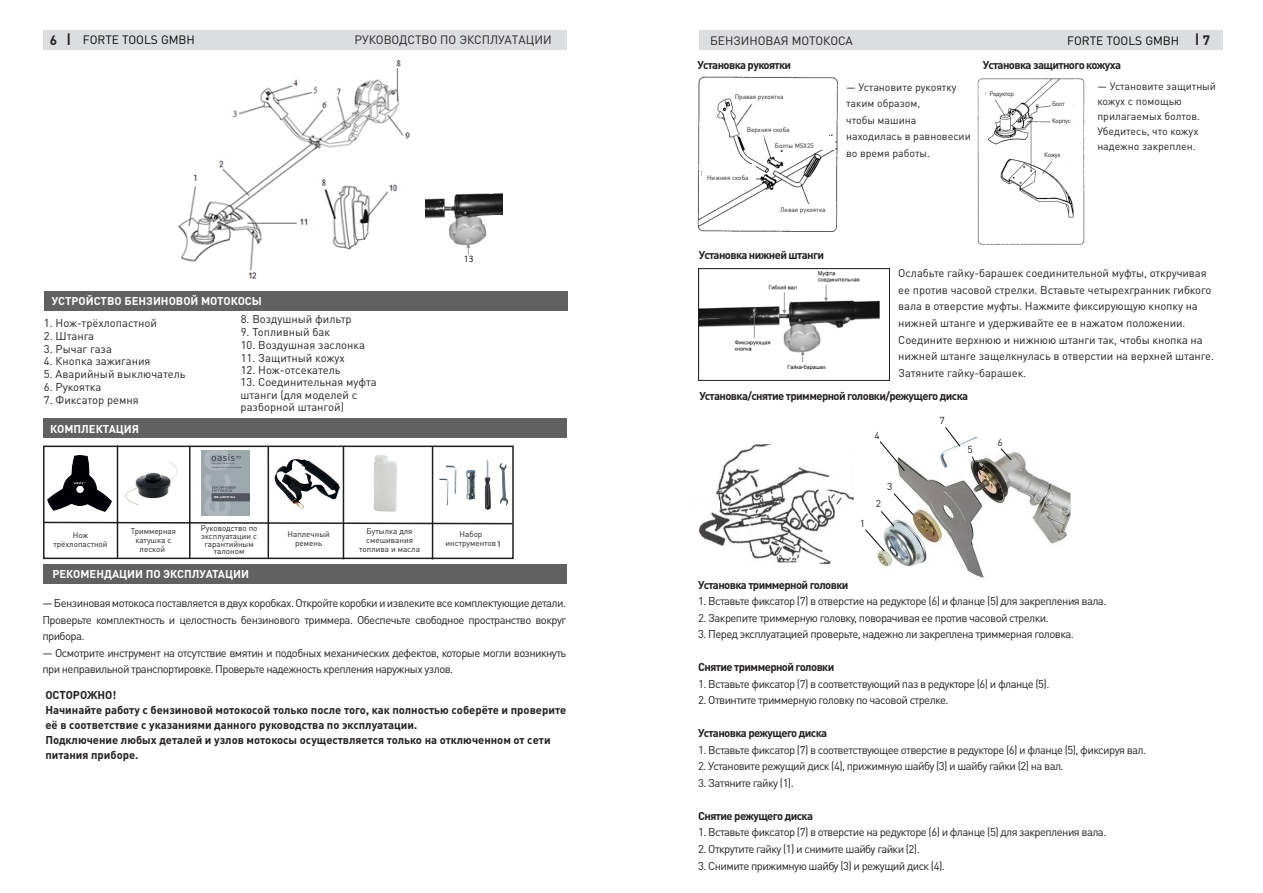
<style>
.page{position:relative;width:1263px;height:893px;background:#fff}
.page>*{position:absolute;margin:0;border:0;box-sizing:border-box;transform-origin:0 0}
.t1{font:12px "DIN Pro";color:#231f20}
.t2{font:12px "DIN Pro";color:#040503}
.t3{font:11.25px/16.5px "DIN Pro";letter-spacing:-.05em;color:#231f20}
.t4{font:11.25px/16.5px "DIN Pro";letter-spacing:-.005em;color:#231f20}
.t5{font:700 11.25px/15px "DIN Pro";letter-spacing:-.01em;color:#231f20}
.t6{font:11.25px/12.8px "DIN Pro";color:#231f20}
.t7{font:700 11.25px "DIN Pro";letter-spacing:-.05em;color:#231f20}
.t8{font:700 11.25px "DIN Pro";color:#fff}
.t9{font:10.65px/16.5px "DIN Pro";color:#231f20}
.t10{font:10.05px "DIN Pro";color:#231f20}
.t11{font:9.6px "Myriad Pro";color:#231f20}
.t12{font:9px "Myriad Pro";color:#231f20}
.t13{font:8.1px/9.1px "DIN Pro";color:#231f20;text-align:center}
.t14{font:6.45px "DIN Pro";color:#231f20}
.t15{font:6.45px "DIN Pro";letter-spacing:-.05em;color:#231f20}
.s1{font-weight:700;font-size:13.5px;color:#231f20}
</style>
<div class="page">
<div style="left:44px;top:564px;width:523px;height:20px;background:#606160"></div>
<div style="left:44px;top:30px;width:523px;height:20px;background:#dcdddf"></div>
<div style="left:699px;top:30px;width:523px;height:20px;background:#dcdddf"></div>
<div style="left:45px;top:291px;width:523px;height:20px;background:#606160"></div>
<div style="left:43px;top:419px;width:523px;height:19px;background:#606160"></div>
<img style="left:125px;top:461px;width:53px;height:44px">
<div style="left:43px;top:446px;width:471px;height:113px;border:2px solid #211d1e"></div>
<img style="left:373px;top:455px;width:24px;height:57px">
<svg style="left:43px;top:521px;width:471px;height:4px"></svg>
<hr style="left:117px;top:445px;width:1px;height:113px;background:#201d1e">
<hr style="left:189px;top:446px;width:2px;height:112px;background:#201d1e">
<hr style="left:268px;top:446px;width:1px;height:112px;background:#201d1e">
<hr style="left:343px;top:447px;width:1px;height:112px;background:#201d1e">
<img style="left:698px;top:444px;width:156px;height:120px">
<svg style="left:698px;top:533px;width:5px;height:8px"></svg>
<svg style="left:698px;top:497px;width:22px;height:15px"></svg>
<hr style="left:432px;top:447px;width:1px;height:112px;background:#201d1e">
<img style="left:439px;top:460px;width:70px;height:50px">
<img style="left:43px;top:455px;width:76px;height:57px">
<img style="left:274px;top:459px;width:66px;height:51px">
<img style="left:877px;top:436px;width:194px;height:142px">
<svg style="left:865px;top:493px;width:49px;height:59px"></svg>
<svg style="left:879px;top:441px;width:26px;height:30px"></svg>
<svg style="left:945px;top:427px;width:16px;height:20px"></svg>
<svg style="left:1000px;top:448px;width:12px;height:12px"></svg>
<svg style="left:971px;top:456px;width:10px;height:19px"></svg>
<img style="left:178px;top:60px;width:232px;height:219px">
<img style="left:202px;top:450px;width:47px;height:65px">
<img style="left:698px;top:77px;width:140px;height:155px">
<svg style="left:740px;top:122px;width:95px;height:28px"></svg>
<div style="left:702px;top:164px;width:54px;height:21px;background:#fff"></div>
<div style="left:771px;top:204px;width:64px;height:21px;background:#fff"></div>
<img style="left:700px;top:271px;width:180px;height:99px">
<div style="left:698px;top:268px;width:192px;height:113px;border:1px solid #231f20"></div>
<img style="left:426px;top:193px;width:76px;height:61px">
<svg style="left:426px;top:231px;width:11px;height:10px"></svg>
<svg style="left:445px;top:193px;width:10px;height:14px"></svg>
<svg style="left:492px;top:215px;width:10px;height:8px"></svg>
<img style="left:977px;top:78px;width:107px;height:167px">
<svg style="left:1049px;top:100px;width:27px;height:28px"></svg>
<svg style="left:1043px;top:151px;width:27px;height:13px"></svg>
<svg style="left:985px;top:90px;width:17px;height:10px"></svg>
<p class="t2" style="left:50px;top:31px;width:147px"><span class="s1">6 |</span> FORTE TOOLS GMBH</p>
<p class="t1" style="left:355px;top:32px;width:198px">РУКОВОДСТВО ПО ЭКСПЛУАТАЦИИ</p>
<p class="t1" style="left:710px;top:33px;width:144px">БЕНЗИНОВАЯ МОТОКОСА</p>
<p class="t2" style="left:1067px;top:33px;width:144px">FORTE TOOLS GMBH <sup>|</sup> <span class="s1">7</span></p>
<p class="t7" style="left:697px;top:58px;width:95px">Установка рукоятки</p>
<p class="t7" style="left:983px;top:58px;width:140px">Установка защитного кожуха</p>
<p class="t11" style="left:193px;top:172px;width:6px">1</p>
<p class="t8" style="left:52px;top:294px;width:212px">УСТРОЙСТВО БЕНЗИНОВОЙ МОТОКОСЫ</p>
<p class="t6" style="left:44px;top:316px;width:115px">1. Нож-трёхлопастной</p>
<p class="t3" style="left:44px;top:327px;width:52px">2. Штанга</p>
<p class="t6" style="left:44px;top:342px;width:70px">3. Рычаг газа</p>
<p class="t6" style="left:44px;top:354px;width:108px">4. Кнопка зажигания</p>
<p class="t6" style="left:44px;top:367px;width:143px">5. Аварийный выключатель</p>
<p class="t6" style="left:44px;top:380px;width:59px">6. Рукоятка</p>
<p class="t6" style="left:44px;top:393px;width:96px">7. Фиксатор ремня</p>
<p class="t8" style="left:50px;top:421px;width:90px">КОМПЛЕКТАЦИЯ</p>
<p class="t6" style="left:241px;top:312px;width:113px">8. Воздушный фильтр</p>
<p class="t6" style="left:241px;top:325px;width:91px">9. Топливный бак</p>
<p class="t6" style="left:241px;top:338px;width:126px">10. Воздушная заслонка</p>
<p class="t6" style="left:241px;top:351px;width:106px">11. Защитный кожух</p>
<p class="t6" style="left:241px;top:363px;width:101px">12. Нож-отсекатель</p>
<p class="t6" style="left:241px;top:375px;width:138px">13. Соединительная муфта штанги (для моделей с разборной штангой)</p>
<p class="t11" style="left:464px;top:253px;width:11px">13</p>
<p class="t13" style="left:201px;top:524px;width:58px;line-height:7.6px">Руководство по эксплуатации с гарантийным талоном</p>
<p class="t13" style="left:446px;top:529px;width:52px">Набор инструментов</p>
<p class="t13" style="left:131px;top:526px;width:47px">Триммерная катушка с леской</p>
<p class="t13" style="left:359px;top:526px;width:62px">Бутылка для смешивания топлива и масла</p>
<p class="t13" style="left:287px;top:529px;width:44px">Наплечный ремень</p>
<p class="t13" style="left:53px;top:530px;width:56px">Нож трёхлопастной</p>
<p class="t12" style="left:497px;top:538px;width:6px">1</p>
<p class="t8" style="left:52px;top:566px;width:198px">РЕКОМЕНДАЦИИ ПО ЭКСПЛУАТАЦИИ</p>
<p class="t3" style="left:42px;top:595px;width:525px">― Бензиновая мотокоса поставляется в двух коробках. Откройте коробки и извлеките все комплектующие детали.<br>Проверьте комплектность и целостность бензинового триммера. Обеспечьте свободное пространство вокруг прибора.<br>― Осмотрите инструмент на отсутствие вмятин и подобных механических дефектов, которые могли возникнуть при неправильной транспортировке. Проверьте надежность крепления наружных узлов.</p>
<p class="t5" style="left:45px;top:687px;width:522px">ОСТОРОЖНО!<br>Начинайте работу с бензиновой мотокосой только после того, как полностью соберёте и проверите её в соответствие с указаниями данного руководства по эксплуатации.<br>Подключение любых деталей и узлов мотокосы осуществляется только на отключенном от сети питания приборе.</p>
<p class="t14" style="left:735px;top:92px;width:50px">Правая рукоятка</p>
<p class="t14" style="left:747px;top:125px;width:44px">Верхняя скоба</p>
<p class="t14" style="left:707px;top:174px;width:43px">Нижняя скоба</p>
<p class="t14" style="left:775px;top:141px;width:41px">Болты M5X25</p>
<p class="t14" style="left:780px;top:205px;width:47px">Левая рукоятка</p>
<p class="t7" style="left:699px;top:248px;width:127px">Установка нижней штанги</p>
<p class="t9" style="left:846px;top:78px;width:126px">— Установите рукоятку таким образом,<br>чтобы машина находилась в равновесии во время работы.</p>
<p class="t15" style="left:989px;top:89px;width:26px">Редуктор</p>
<p class="t14" style="left:1052px;top:99px;width:14px">Болт</p>
<p class="t14" style="left:1052px;top:116px;width:20px">Корпус</p>
<p class="t14" style="left:1044px;top:151px;width:18px">Кожух</p>
<p class="t9" style="left:1097px;top:78px;width:120px;line-height:15px">— Установите защитный кожух с помощью прилагаемых болтов.<br>Убедитесь, что кожух надежно закреплен.</p>
<p class="t4" style="left:898px;top:265px;width:317px">Ослабьте гайку-барашек соединительной муфты, откручивая ее против часовой стрелки. Вставьте четырехгранник гибкого вала в отверстие муфты. Нажмите фиксирующую кнопку на нижней штанге и удерживайте ее в нажатом положении.<br>Соедините верхнюю и нижнюю штанги так, чтобы кнопка на нижней штанге защелкнулась в отверстии на верхней штанге.<br>Затяните гайку-барашек.</p>
<p class="t7" style="left:699px;top:389px;width:270px">Установка/снятие триммерной головки/режущего диска</p>
<p class="t10" style="left:874px;top:429px;width:7px">4</p>
<p class="t10" style="left:860px;top:516px;width:7px">1</p>
<p class="t10" style="left:887px;top:480px;width:7px">3</p>
<p class="t10" style="left:876px;top:496px;width:7px">2</p>
<p class="t10" style="left:939px;top:413px;width:7px">7</p>
<p class="t10" style="left:968px;top:443px;width:7px">5</p>
<p class="t10" style="left:998px;top:436px;width:7px">6</p>
<p class="t7" style="left:698px;top:577px;width:152px">Установка триммерной головки</p>
<p class="t3" style="left:698px;top:593px;width:410px">1. Вставьте фиксатор (7) в отверстие на редукторе (6) и фланце (5) для закрепления вала.</p>
<p class="t3" style="left:698px;top:609px;width:352px">2. Закрепите триммерную головку, поворачивая ее против часовой стрелки.</p>
<p class="t3" style="left:698px;top:626px;width:377px">3. Перед эксплуатацией проверьте, надежно ли закреплена триммерная головка.</p>
<p class="t7" style="left:698px;top:660px;width:138px">Снятие триммерной головки</p>
<p class="t3" style="left:698px;top:675px;width:353px">1. Вставьте фиксатор (7) в соответствующий паз в редукторе (6) и фланце (5).</p>
<p class="t3" style="left:698px;top:692px;width:252px">2. Отвинтите триммерную головку по часовой стрелке.</p>
<p class="t7" style="left:698px;top:726px;width:130px">Установка режущего диска</p>
<p class="t3" style="left:698px;top:741px;width:449px">1. Вставьте фиксатор (7) в соответствующее отверстие в редукторе (6) и фланце (5), фиксируя вал.</p>
<p class="t3" style="left:698px;top:758px;width:367px">2. Установите режущий диск (4), прижимную шайбу (3) и шайбу гайки (2) на вал.</p>
<p class="t3" style="left:698px;top:774px;width:97px">3. Затяните гайку (1).</p>
<p class="t7" style="left:698px;top:808px;width:116px">Снятие режущего диска</p>
<p class="t3" style="left:698px;top:824px;width:410px">1. Вставьте фиксатор (7) в отверстие на редукторе (6) и фланце (5) для закрепления вала.</p>
<p class="t3" style="left:698px;top:840px;width:223px">2. Открутите гайку (1) и снимите шайбу гайки (2).</p>
<p class="t3" style="left:698px;top:857px;width:248px">3. Снимите прижимную шайбу (3) и режущий диск (4).</p>
</div>
